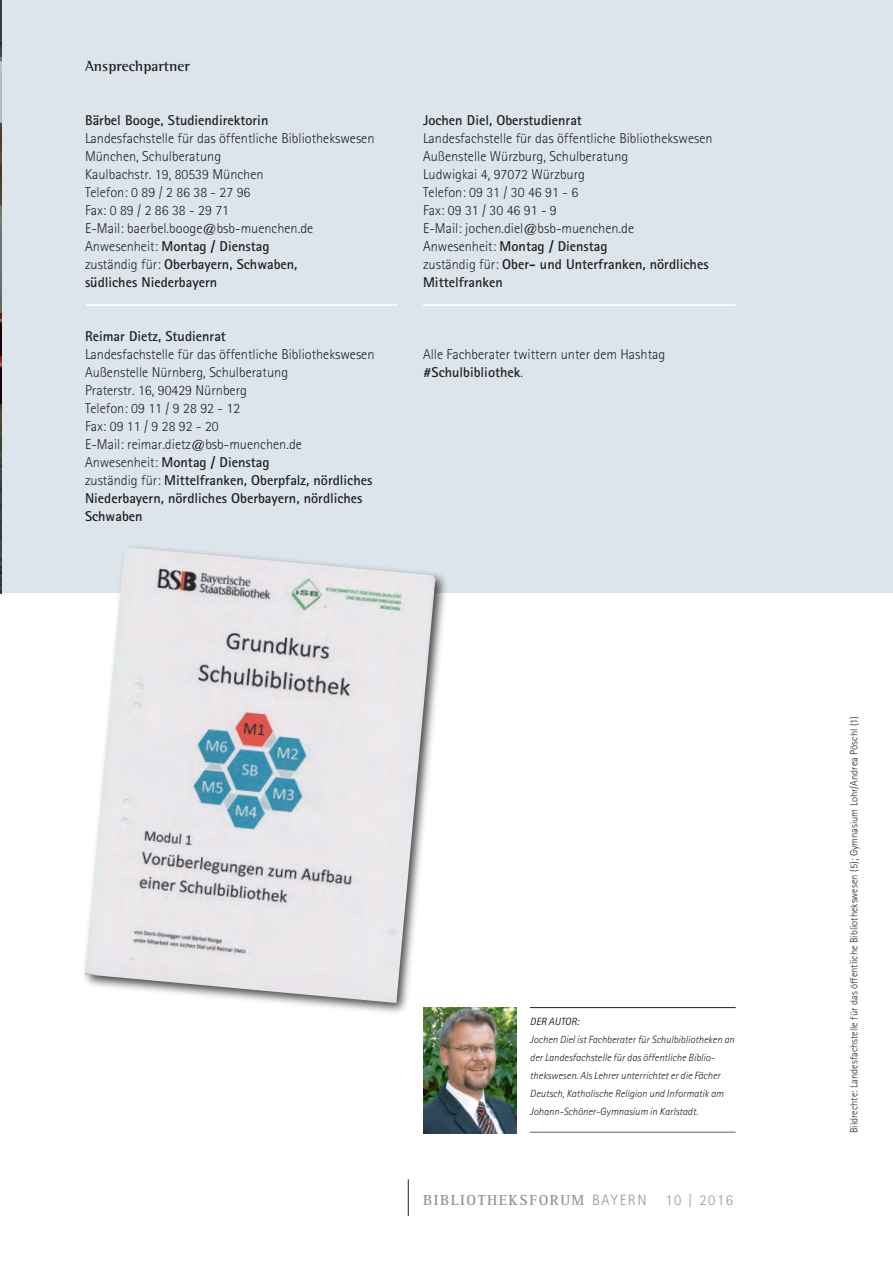
<style>
.page{position:relative;width:893px;height:1263px;background:#fff}
.page>*{position:absolute;margin:0;border:0;box-sizing:border-box;transform-origin:0 0}
.t1{font:700 15px "Rotis Serif Std";letter-spacing:.1em;color:#939598}
.t2{font:700 15px "Rotis Semi Serif Std";color:#231f20}
.t3{font:300 15px "Rotis Sans Serif Std";letter-spacing:.1em;color:#939598}
.t4{font:300 14.25px/18px "Rotis Sans Serif Std";color:#231f20}
.t5{font:700 14.25px "Rotis Sans Serif Std";color:#231f20}
.t6{font:italic 300 10.5px/18px "Rotis Sans Serif Std";color:#231f20}
.t7{font:300 10.5px "Rotis Sans Serif Std";color:#231f20}
.t8{font:italic 10.5px "Rotis Sans Serif Std";color:#231f20}
.s1{font-weight:700}
.s2{font-family:"Rotis Sans Serif Std";font-weight:300}
</style>
<div class="page">
<hr style="left:408px;top:1179px;width:1px;height:37px;background:#231f20">
<hr style="left:530px;top:1007px;width:206px;height:1px;background:#231f20">
<hr style="left:530px;top:1131px;width:206px;height:2px;background:#939598">
<img style="left:423px;top:1007px;width:93px;height:126px">
<div style="left:0;top:0;width:893px;height:593px;background:#dce5eb"></div>
<img style="left:0;top:1px;width:1px;height:592px">
<img style="left:84px;top:546px;width:372px;height:476px">
<img style="left:85px;top:547px;width:351px;height:456px">
<hr style="left:85px;top:304px;width:312px;height:2px;background:#fff">
<hr style="left:423px;top:304px;width:312px;height:2px;background:#fff">
<p class="t2" style="left:85px;top:61px;width:107px">Ansprechpartner</p>
<p class="t5" style="left:85px;top:115px;width:185px">Bärbel Booge, Studiendirektorin</p>
<p class="t4" style="left:85px;top:131px;width:291px">Landesfachstelle für das öffentliche Bibliothekswesen München, Schulberatung<br>Kaulbachstr. 19, 80539 München<br>Telefon: 0 89 / 2 86 38 - 27 96<br>Fax: 0 89 / 2 86 38 - 29 71<br>E-Mail: baerbel.booge@bsb-muenchen.de Anwesenheit: <span class="s1">Montag / Dienstag<br></span>zuständig für: <span class="s1">Oberbayern, Schwaben,<br>südliches Niederbayern</span></p>
<p class="t5" style="left:85px;top:331px;width:142px">Reimar Dietz, Studienrat</p>
<p class="t4" style="left:85px;top:347px;width:291px">Landesfachstelle für das öffentliche Bibliothekswesen Außenstelle Nürnberg, Schulberatung<br>Praterstr. 16, 90429 Nürnberg<br>Telefon: 09 11 / 9 28 92 - 12<br>Fax: 09 11 / 9 28 92 - 20<br>E-Mail: reimar.dietz@bsb-muenchen.de Anwesenheit: <span class="s1">Montag / Dienstag<br></span>zuständig für: <span class="s1">Mittelfranken, Oberpfalz, nördliches Niederbayern, nördliches Oberbayern, nördliches Schwaben</span></p>
<p class="t5" style="left:423px;top:115px;width:160px">Jochen Diel, Oberstudienrat</p>
<p class="t4" style="left:423px;top:131px;width:291px">Landesfachstelle für das öffentliche Bibliothekswesen Außenstelle Würzburg, Schulberatung<br>Ludwigkai 4, 97072 Würzburg<br>Telefon: 09 31 / 30 46 91 - 6<br>Fax: 09 31 / 30 46 91 - 9<br>E-Mail: jochen.diel@bsb-muenchen.de<br>Anwesenheit: <span class="s1">Montag / Dienstag<br></span>zuständig für: <span class="s1">Ober- und Unterfranken, nördliches Mittelfranken</span></p>
<p class="t4" style="left:423px;top:347px;width:244px">Alle Fachberater twittern unter dem Hashtag <span class="s1">#Schulbibliothek</span>.</p>
<p class="t8" style="left:530px;top:1018px;width:51px">DER AUTOR:</p>
<p class="t6" style="left:530px;top:1032px;width:206px">Jochen Diel ist Fachberater für Schulbibliotheken an der Landesfachstelle für das öffentliche Biblio&shy;thekswesen. Als Lehrer unterrichtet er die Fächer Deutsch, Katholische Religion und Informatik am Johann-Schöner-Gymnasium in Karlstadt.</p>
<p class="t1" style="left:423px;top:1195px;width:225px">BIBLIOTHEKSFORUM <span class="s2">BAYERN</span></p>
<p class="t3" style="left:665px;top:1195px;width:69px">10 | 2016</p>
<p class="t7" style="left:850px;top:1133px;width:419px;rotate:-90deg">Bildrechte: Landesfachstelle für das öffentliche Bibliothekswesen (5); Gymnasium Lohr/Andrea Pöschl (1)</p>
</div>
